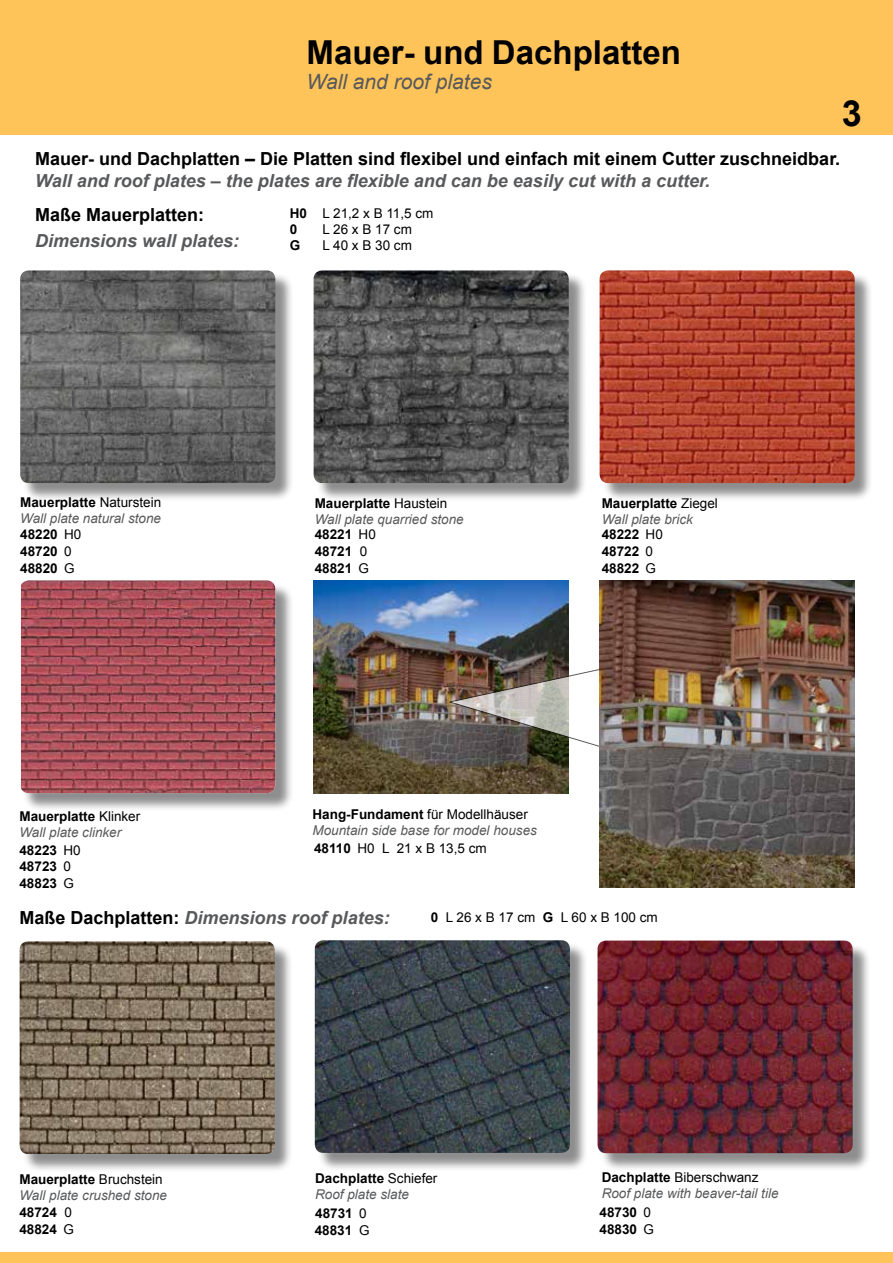
<style>
.page{position:relative;width:893px;height:1263px;background:#fff}
.page>*{position:absolute;margin:0;border:0;box-sizing:border-box;transform-origin:0 0}
.t1{font:700 36px "Arial";color:#000}
.t2{font:700 33px "Arial";color:#000}
.t3{font:italic 21px "Arial";color:#58595b}
.t4{font:italic 700 18px "Arial";color:#58595b}
.t5{font:700 18px "Arial";color:#000}
.t6{font:italic 13.5px/16.2px "Arial";color:#58595b}
.t7{font:700 13.5px/16.5px "Arial";color:#000}
.t8{font:13.5px/16.2px "Arial";color:#000}
.s1{font-weight:700}
.s2{font-weight:400}
.s3{font-weight:400;font-style:italic;color:#58595b}
.s4{font-weight:700;font-style:normal;color:#000}
.s5{font-style:normal;color:#000}
</style>
<div class="page">
<div style="left:0;top:0;width:893px;height:135px;background:#fec45a"></div>
<div style="left:0;top:1252px;width:893px;height:11px;background:#fec45a"></div>
<div style="left:22px;top:273px;width:272px;height:229px;background:#000;opacity:.45"></div>
<img style="left:20px;top:270px;width:255px;height:213px">
<div style="left:316px;top:273px;width:271px;height:229px;background:#000;opacity:.45"></div>
<img style="left:314px;top:270px;width:255px;height:213px">
<div style="left:602px;top:273px;width:271px;height:229px;background:#000;opacity:.45"></div>
<img style="left:600px;top:270px;width:255px;height:213px">
<div style="left:22px;top:583px;width:272px;height:229px;background:#000;opacity:.45"></div>
<img style="left:21px;top:580px;width:254px;height:213px">
<div style="left:600px;top:943px;width:271px;height:229px;background:#000;opacity:.45"></div>
<img style="left:597px;top:940px;width:256px;height:213px">
<div style="left:22px;top:943px;width:271px;height:229px;background:#000;opacity:.45"></div>
<img style="left:20px;top:941px;width:255px;height:213px">
<div style="left:317px;top:942px;width:272px;height:229px;background:#000;opacity:.45"></div>
<img style="left:315px;top:940px;width:255px;height:213px">
<img style="left:314px;top:580px;width:255px;height:213px">
<img style="left:449px;top:652px;width:151px;height:114px">
<img style="left:600px;top:580px;width:255px;height:308px">
<h2 class="t2" style="left:307px;top:30px;width:376px">Mauer- und Dachplatten</h2>
<h3 class="t3" style="left:307px;top:68px;width:187px">Wall and roof plates</h3>
<h1 class="t1" style="left:842px;top:89px;width:22px">3</h1>
<h3 class="t5" style="left:35px;top:147px;width:807px">Mauer- und Dachplatten – Die Platten sind flexibel und einfach mit einem Cutter zuschneidbar.</h3>
<h3 class="t4" style="left:35px;top:168px;width:676px">Wall and roof plates – the plates are flexible and can be easily cut with a cutter.</h3>
<h3 class="t5" style="left:35px;top:203px;width:171px">Maße Mauerplatten:</h3>
<h3 class="t4" style="left:35px;top:229px;width:206px">Dimensions wall plates:</h3>
<p class="t8" style="left:290px;top:205px;width:145px"><span class="s1">H0</span> L 21,2 x B 11,5 cm<br><span class="s1">0</span></p>
<p class="t8" style="left:322px;top:221px;width:91px">L 26 x B 17 cm</p>
<p class="t7" style="left:290px;top:238px;width:12px">G</p>
<p class="t8" style="left:322px;top:237px;width:91px">L 40 x B 30 cm</p>
<p class="t7" style="left:20px;top:494px;width:143px">Mauerplatte <span class="s2">Naturstein<br></span><span class="s3">Wall plate natural stone<br></span>48220 <span class="s2">H0<br></span>48720 <span class="s2">0<br></span>48820 <span class="s2">G</span></p>
<p class="t6" style="left:315px;top:495px;width:151px;line-height:15.8px"><span class="s4">Mauerplatte</span> <span class="s5">Haustein<br></span>Wall plate quarried stone<br><span class="s4">48221</span> <span class="s5">H0</span></p>
<p class="t7" style="left:315px;top:543px;width:56px">48721 <span class="s2">0<br></span>48821 <span class="s2">G</span></p>
<p class="t7" style="left:602px;top:496px;width:118px;line-height:15.8px">Mauerplatte <span class="s2">Ziegel<br></span><span class="s3">Wall plate brick<br></span>48222 <span class="s2">H0</span></p>
<p class="t7" style="left:602px;top:543px;width:56px">48722 <span class="s2">0<br></span>48822 <span class="s2">G</span></p>
<p class="t6" style="left:19px;top:808px;width:122px"><span class="s4">Mauerplatte</span> <span class="s5">Klinker<br></span>Wall plate clinker</p>
<p class="t7" style="left:19px;top:842px;width:63px">48223 <span class="s2">H0<br></span>48723 <span class="s2">0<br></span>48823 <span class="s2">G</span></p>
<p class="t6" style="left:313px;top:807px;width:226px"><span class="s4">Hang-Fundament</span> <span class="s5">für Modellhäuser<br></span>Mountain side base for model houses</p>
<p class="t8" style="left:314px;top:841px;width:174px"><span class="s1">48110</span> H0 L 21 x B 13,5 cm</p>
<h3 class="t4" style="left:20px;top:905px;width:372px"><span class="s5">Maße Dachplatten:</span> Dimensions roof plates:</h3>
<p class="t8" style="left:431px;top:910px;width:229px"><span class="s1">0</span> L 26 x B 17 cm <span class="s1">G</span> L 60 x B 100 cm</p>
<p class="t6" style="left:19px;top:1170px;width:149px;line-height:17px"><span class="s4">Mauerplatte</span> <span class="s5">Bruchstein<br></span>Wall plate crushed stone<br><span class="s4">48724</span> <span class="s5">0<br></span><span class="s4">488</span><span class="s4">2</span><span class="s4">4</span> <span class="s5">G</span></p>
<p class="t6" style="left:315px;top:1170px;width:124px"><span class="s4">Dachplatte</span> <span class="s5">Schiefer<br></span>Roof plate slate</p>
<p class="t7" style="left:315px;top:1204px;width:56px;line-height:17.7px">48731 <span class="s2">0<br></span>48831 <span class="s2">G</span></p>
<p class="t6" style="left:602px;top:1169px;width:178px"><span class="s4">Dachplatte</span> <span class="s5">Biberschwanz<br></span>Roof plate with beaver-tail tile</p>
<p class="t7" style="left:600px;top:1203px;width:56px;line-height:17.7px">48730 <span class="s2">0<br></span>48830 <span class="s2">G</span></p>
</div>
